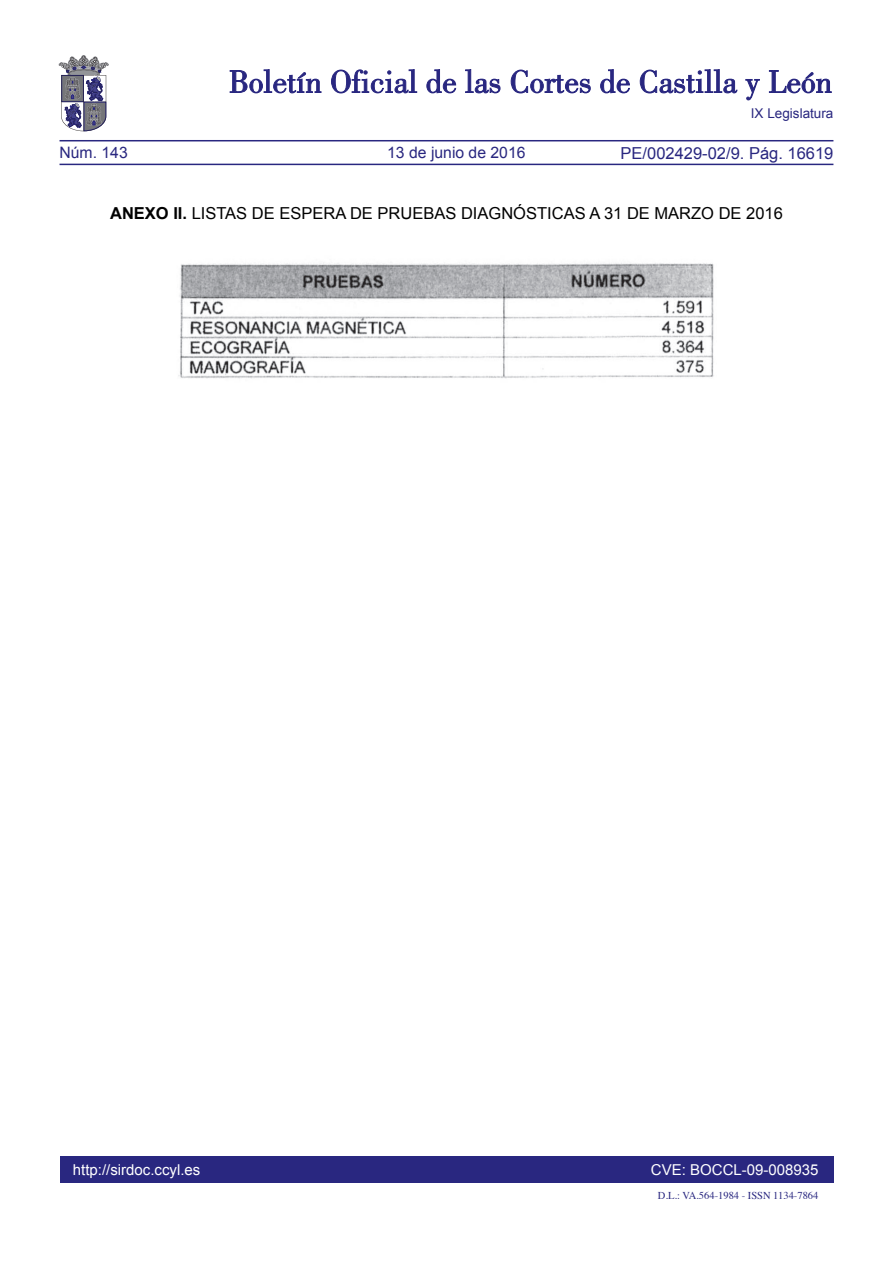
<style>
.page{position:relative;width:893px;height:1263px;background:#fff}
.page>*{position:absolute;margin:0;border:0;box-sizing:border-box;transform-origin:0 0}
.t1{font:16.5px "Arial";color:#000}
.t2{font:16.5px "Arial";color:#292780}
.t3{font:15.75px "Arial";color:#292780}
.t4{font:15px "Arial";color:#fff}
.t5{font:13.5px "Arial";color:#292780}
.t6{font:10.5px "Times";color:#292780}
.s1{font-weight:700}
</style>
<div class="page">
<div style="left:60px;top:1157px;width:773px;height:26px;background:#292780"></div>
<hr style="left:60px;top:164px;width:773px;height:1px;background:#292780">
<hr style="left:60px;top:140px;width:773px;height:1px;background:#292780">
<svg style="left:230px;top:69px;width:91px;height:24px"></svg>
<svg style="left:331px;top:69px;width:86px;height:24px"></svg>
<svg style="left:426px;top:69px;width:30px;height:24px"></svg>
<svg style="left:465px;top:69px;width:35px;height:24px"></svg>
<svg style="left:511px;top:70px;width:80px;height:23px"></svg>
<svg style="left:600px;top:69px;width:30px;height:24px"></svg>
<svg style="left:640px;top:69px;width:97px;height:24px"></svg>
<svg style="left:745px;top:79px;width:15px;height:21px"></svg>
<svg style="left:769px;top:70px;width:62px;height:23px"></svg>
<svg style="left:59px;top:55px;width:49px;height:76px"></svg>
<img style="left:178px;top:262px;width:536px;height:117px">
<p class="t3" style="left:60px;top:142px;width:70px">Núm. 143</p>
<p class="t3" style="left:387px;top:142px;width:140px">13 de junio de 2016</p>
<p class="t5" style="left:751px;top:105px;width:84px">IX Legislatura</p>
<p class="t2" style="left:621px;top:142px;width:214px">PE/002429-02/9. Pág. 16619</p>
<p class="t1" style="left:110px;top:202px;width:674px"><span class="s1">ANEXO II.</span> LISTAS DE ESPERA DE PRUEBAS DIAGNÓSTICAS A 31 DE MARZO DE 2016</p>
<p class="t4" style="left:73px;top:1159px;width:129px">http://sirdoc.ccyl.es</p>
<p class="t4" style="left:651px;top:1159px;width:169px">CVE: BOCCL-09-008935</p>
<p class="t6" style="left:658px;top:1185px;width:162px">D.L.: VA.564-1984 - ISSN 1134-7864</p>
</div>
